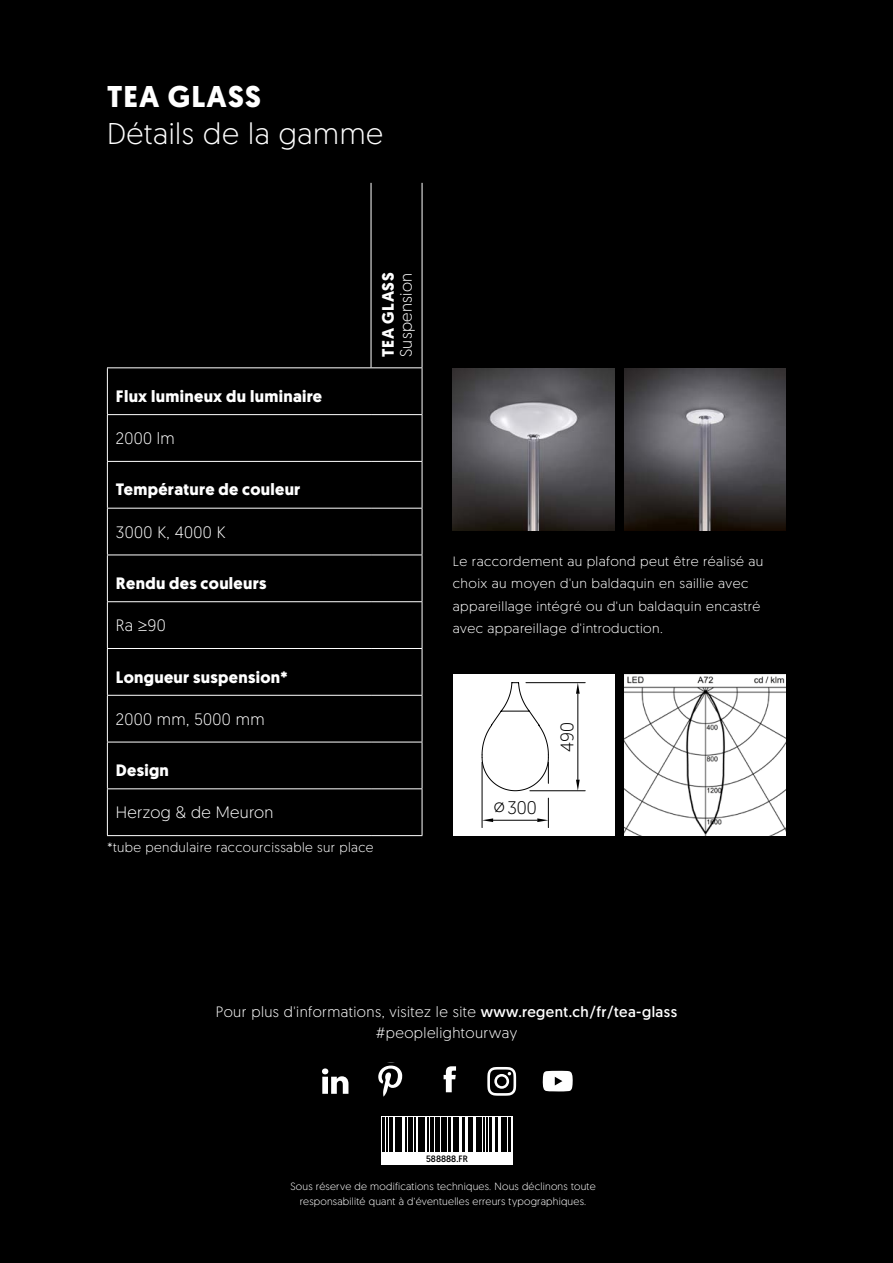
<style>
.page{position:relative;width:893px;height:1263px;background:#000}
.page>*{position:absolute;margin:0;border:0;box-sizing:border-box;transform-origin:0 0}
.t1{font:300 30px "Geomanist";letter-spacing:.02em;color:#fff}
.t2{font:700 30px "Geomanist";letter-spacing:.04em;color:#fff}
.t3{font:300 18.15px "Geomanist";color:#000}
.t4{font:700 16.5px "Geomanist";letter-spacing:.02em;color:#fff}
.t5{font:300 16.5px "Geomanist";letter-spacing:.02em;color:#fff}
.t6{font:700 16.5px "Geomanist";letter-spacing:.04em;color:#fff}
.t7{font:300 15px/21px "Geomanist";letter-spacing:.03em;color:#fff;text-align:center}
.t8{font:300 13.5px/22.5px "Geomanist";letter-spacing:.03em;color:#fff}
.t9{font:300 10.5px/15px "Geomanist";letter-spacing:.02em;color:#fff;text-align:center}
.t10{font:9.15px "Geomanist";color:#000}
.s1{font-weight:400}
</style>
<div class="page">
<svg style="left:443px;top:1066px;width:14px;height:27px"></svg>
<svg style="left:322px;top:1068px;width:27px;height:26px"></svg>
<svg style="left:378px;top:1062px;width:25px;height:35px"></svg>
<svg style="left:487px;top:1067px;width:30px;height:29px"></svg>
<svg style="left:542px;top:1070px;width:31px;height:22px"></svg>
<div style="left:453px;top:674px;width:161px;height:162px;background:#fff"></div>
<hr style="left:493px;top:820px;width:44px;height:1px;background:#000">
<svg style="left:482px;top:682px;width:67px;height:109px"></svg>
<hr style="left:482px;top:762px;width:1px;height:66px;background:#000">
<svg style="left:482px;top:818px;width:11px;height:4px"></svg>
<svg style="left:537px;top:818px;width:11px;height:4px"></svg>
<hr style="left:578px;top:694px;width:1px;height:86px;background:#000">
<hr style="left:530px;top:790px;width:55px;height:1px;background:#000">
<hr style="left:526px;top:682px;width:59px;height:1px;background:#000">
<hr style="left:548px;top:798px;width:1px;height:30px;background:#000">
<svg style="left:576px;top:683px;width:4px;height:11px"></svg>
<svg style="left:576px;top:780px;width:4px;height:11px"></svg>
<img style="left:624px;top:674px;width:162px;height:162px">
<img style="left:453px;top:369px;width:161px;height:161px">
<img style="left:624px;top:369px;width:162px;height:161px">
<hr style="left:107px;top:414px;width:264px;height:1px;background:#fff">
<hr style="left:371px;top:414px;width:51px;height:1px;background:#fff">
<hr style="left:107px;top:461px;width:264px;height:1px;background:#fff">
<hr style="left:371px;top:461px;width:51px;height:1px;background:#fff">
<hr style="left:107px;top:508px;width:264px;height:1px;background:#fff">
<hr style="left:371px;top:508px;width:51px;height:1px;background:#fff">
<hr style="left:107px;top:555px;width:264px;height:1px;background:#fff">
<hr style="left:371px;top:555px;width:51px;height:1px;background:#fff">
<hr style="left:107px;top:601px;width:264px;height:1px;background:#fff">
<hr style="left:371px;top:601px;width:51px;height:1px;background:#fff">
<hr style="left:107px;top:648px;width:264px;height:1px;background:#fff">
<hr style="left:371px;top:648px;width:51px;height:1px;background:#fff">
<hr style="left:107px;top:695px;width:264px;height:1px;background:#fff">
<hr style="left:371px;top:695px;width:51px;height:1px;background:#fff">
<hr style="left:107px;top:742px;width:264px;height:1px;background:#fff">
<hr style="left:371px;top:742px;width:51px;height:1px;background:#fff">
<hr style="left:107px;top:788px;width:264px;height:1px;background:#fff">
<hr style="left:371px;top:788px;width:51px;height:1px;background:#fff">
<hr style="left:107px;top:835px;width:264px;height:1px;background:#fff">
<hr style="left:371px;top:835px;width:51px;height:1px;background:#fff">
<hr style="left:422px;top:183px;width:1px;height:184px;background:#fff">
<hr style="left:107px;top:367px;width:264px;height:1px;background:#fff">
<hr style="left:107px;top:368px;width:1px;height:46px;background:#fff">
<hr style="left:107px;top:415px;width:1px;height:46px;background:#fff">
<hr style="left:107px;top:462px;width:1px;height:46px;background:#fff">
<hr style="left:107px;top:508px;width:1px;height:47px;background:#fff">
<hr style="left:107px;top:555px;width:1px;height:46px;background:#fff">
<hr style="left:107px;top:602px;width:1px;height:46px;background:#fff">
<hr style="left:107px;top:649px;width:1px;height:46px;background:#fff">
<hr style="left:107px;top:696px;width:1px;height:46px;background:#fff">
<hr style="left:107px;top:742px;width:1px;height:46px;background:#fff">
<hr style="left:107px;top:789px;width:1px;height:46px;background:#fff">
<hr style="left:371px;top:183px;width:1px;height:184px;background:#fff">
<hr style="left:371px;top:367px;width:51px;height:1px;background:#fff">
<hr style="left:422px;top:368px;width:1px;height:46px;background:#fff">
<hr style="left:422px;top:415px;width:1px;height:46px;background:#fff">
<hr style="left:422px;top:462px;width:1px;height:46px;background:#fff">
<hr style="left:422px;top:508px;width:1px;height:47px;background:#fff">
<hr style="left:422px;top:555px;width:1px;height:46px;background:#fff">
<hr style="left:422px;top:602px;width:1px;height:46px;background:#fff">
<hr style="left:422px;top:649px;width:1px;height:46px;background:#fff">
<hr style="left:422px;top:696px;width:1px;height:46px;background:#fff">
<hr style="left:422px;top:742px;width:1px;height:46px;background:#fff">
<hr style="left:422px;top:789px;width:1px;height:46px;background:#fff">
<div style="left:381px;top:1116px;width:131px;height:49px;background:linear-gradient(to right,#fff,#fff)"></div>
<svg style="left:383px;top:1117px;width:127px;height:45px;fill:#fff"></svg>
<hr style="left:383px;top:1117px;width:2px;height:35px;background:#000">
<hr style="left:386px;top:1117px;width:1px;height:35px;background:#000">
<hr style="left:390px;top:1117px;width:3px;height:35px;background:#000">
<hr style="left:395px;top:1117px;width:4px;height:35px;background:#000">
<hr style="left:400px;top:1117px;width:2px;height:35px;background:#000">
<hr style="left:405px;top:1117px;width:2px;height:35px;background:#000">
<hr style="left:408px;top:1117px;width:4px;height:35px;background:#000">
<hr style="left:415px;top:1117px;width:1px;height:35px;background:#000">
<hr style="left:418px;top:1117px;width:1px;height:35px;background:#000">
<div style="left:420px;top:1117px;width:5px;height:35px;background:#000"></div>
<hr style="left:427px;top:1117px;width:1px;height:35px;background:#000">
<hr style="left:431px;top:1117px;width:1px;height:35px;background:#000">
<hr style="left:433px;top:1117px;width:1px;height:35px;background:#000">
<div style="left:435px;top:1117px;width:5px;height:35px;background:#000"></div>
<hr style="left:441px;top:1117px;width:3px;height:35px;background:#000">
<hr style="left:445px;top:1117px;width:1px;height:35px;background:#000">
<hr style="left:449px;top:1117px;width:2px;height:35px;background:#000">
<hr style="left:453px;top:1117px;width:4px;height:35px;background:#000">
<hr style="left:458px;top:1117px;width:1px;height:35px;background:#000">
<hr style="left:462px;top:1117px;width:3px;height:35px;background:#000">
<hr style="left:468px;top:1117px;width:1px;height:35px;background:#000">
<hr style="left:470px;top:1117px;width:3px;height:35px;background:#000">
<hr style="left:476px;top:1117px;width:1px;height:35px;background:#000">
<hr style="left:478px;top:1117px;width:4px;height:35px;background:#000">
<hr style="left:483px;top:1117px;width:1px;height:35px;background:#000">
<hr style="left:486px;top:1117px;width:1px;height:35px;background:#000">
<hr style="left:490px;top:1117px;width:2px;height:35px;background:#000">
<hr style="left:495px;top:1117px;width:3px;height:35px;background:#000">
<hr style="left:501px;top:1117px;width:4px;height:35px;background:#000">
<hr style="left:506px;top:1117px;width:1px;height:35px;background:#000">
<hr style="left:508px;top:1117px;width:2px;height:35px;background:#000">
<h1 class="t2" style="left:107px;top:76px;width:155px">TEA GLASS</h1>
<h1 class="t1" style="left:107px;top:114px;width:278px">Détails de la gamme</h1>
<p class="t6" style="left:377px;top:357px;width:86px;rotate:-90deg">TEA GLASS</p>
<p class="t5" style="left:395px;top:357px;width:86px;rotate:-90deg">Suspension</p>
<p class="t4" style="left:116px;top:385px;width:208px">Flux lumineux du luminaire</p>
<p class="t5" style="left:116px;top:428px;width:60px">2000 lm</p>
<p class="t4" style="left:116px;top:479px;width:186px">Température de couleur</p>
<p class="t5" style="left:116px;top:521px;width:111px">3000 K, 4000 K</p>
<p class="t4" style="left:116px;top:572px;width:152px">Rendu des couleurs</p>
<p class="t5" style="left:116px;top:615px;width:51px">Ra ≥90</p>
<p class="t4" style="left:116px;top:666px;width:173px">Longueur suspension*</p>
<p class="t5" style="left:116px;top:708px;width:150px">2000 mm, 5000 mm</p>
<p class="t4" style="left:116px;top:759px;width:55px">Design</p>
<p class="t5" style="left:116px;top:802px;width:159px">Herzog &amp; de Meuron</p>
<p class="t8" style="left:107px;top:836px;width:268px">*tube pendulaire raccourcissable sur place</p>
<p class="t8" style="left:453px;top:549px;width:312px">Le raccordement au plafond peut être réalisé au choix au moyen d'un baldaquin en saillie avec appareillage intégré ou d'un baldaquin encastré avec appareillage d'introduction.</p>
<h2 class="t3" style="left:507px;top:796px;width:31px">300</h2>
<h2 class="t3" style="left:494px;top:794px;width:13px">ø</h2>
<h2 class="t3" style="left:555px;top:752px;width:31px;rotate:-90deg">490</h2>
<p class="t7" style="left:216px;top:1001px;width:463px">Pour plus d'informations, visitez le site <span class="s1">www.regent.ch/fr/tea-glass </span>#peoplelightourway</p>
<p class="t10" style="left:426px;top:1153px;width:43px">588888.FR</p>
<p class="t9" style="left:290px;top:1178px;width:307px">Sous réserve de modifications techniques. Nous déclinons toute responsabilité quant à d‘éventuelles erreurs typographiques.</p>
</div>
